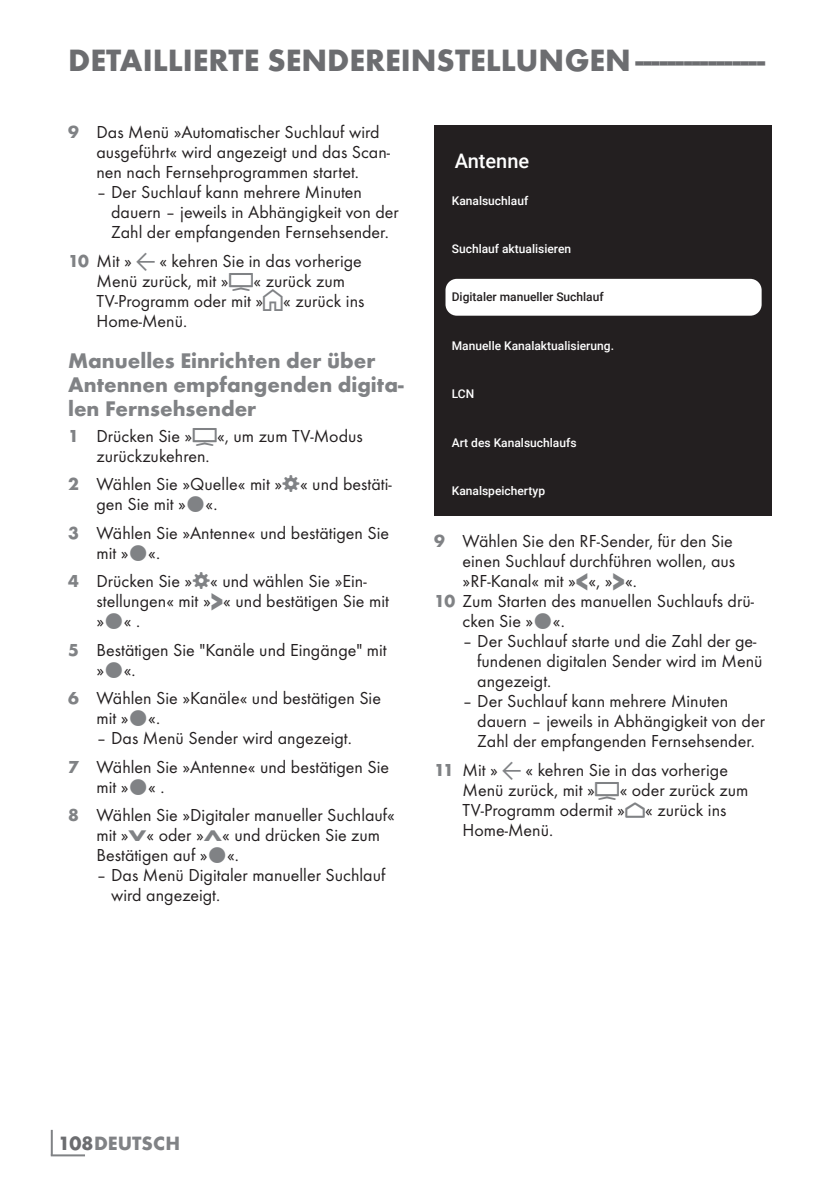
<style>
.page{position:relative;width:840px;height:1191px;background:#fff}
.page>*{position:absolute;margin:0;border:0;box-sizing:border-box;transform-origin:0 0}
.t1{font:700 32px "Futura TOT";color:#6c6d70}
.t2{font:700 22px/24px "Futura TOT";color:#808285}
.t3{font:700 20px "Futura TOT";color:#808285}
.t4{font:500 20px "Roboto";color:#fff}
.t5{font:18px/20px "Futura TOT Boo";color:#231f20}
.t6{font:500 12px "Roboto";color:#fff}
.t7{font:500 12px "Roboto";color:#231f20}
.s1{font-family:"Futura TOT";font-weight:700;color:#808285}
.s2{font-family:"Arcelik TS9 Android";font-size:20px;color:#808285}
.s3{font-family:"Arcelik TS9 Android";font-size:32px;color:#808285}
.s4{font-family:"Arcelik TS9 Android";font-size:24px;color:#808285}
.s5{font-family:"Futura TOT";font-weight:700;font-size:27.2px;color:#808285}
.s6{font-family:"Futura TOT";font-weight:700;font-size:16px;color:#808285}
.s7{color:#6c6d70}
</style>
<div class="page">
<hr style="left:51px;top:1129px;width:2px;height:26px;background:#808285">
<hr style="left:51px;top:1154px;width:34px;height:2px;background:#808285">
<div style="left:434px;top:125px;width:337px;height:391px;background:#231f20"></div>
<div style="left:445px;top:279px;width:316px;height:37px;background:#fff;border-radius:11px"></div>
<h1 class="t1" style="left:68px;top:40px;width:698px">DETAILLIERTE SENDEREINSTELLUNGEN-----------------</h1>
<p class="t5" style="left:96px;top:122px;width:295px;text-indent:-28px"><span class="s1">9</span> Das Menü »Automatischer Suchlauf wird ausgeführt« wird angezeigt und das Scan&shy;nen nach Fernsehprogrammen startet.</p>
<p class="t5" style="left:111px;top:182px;width:289px;text-indent:-15px">– Der Suchlauf kann mehrere Minuten dauern – jeweils in Abhängigkeit von der<br>Zahl der empfangenden Fernsehsender.</p>
<p class="t5" style="left:96px;top:251px;width:269px;text-indent:-28px"><span class="s1">10</span> Mit » <span class="s2">a</span> « kehren Sie in das vorherige<br>Menü zurück, mit »<span class="s3">H</span>« zurück zum<br>TV-Programm oder mit »<span class="s4">T</span>« zurück ins<br>Home-Menü.</p>
<p class="t2" style="left:68px;top:348px;width:337px">Manuelles Einrichten der über<br>Antennen empfangenden digita&shy;len Fernsehsender</p>
<p class="t5" style="left:96px;top:425px;width:268px;text-indent:-28px"><span class="s1">1</span> Drücken Sie »<span class="s3">H</span>«, um zum TV-Modus zurückzukehren.</p>
<p class="t5" style="left:96px;top:474px;width:297px;text-indent:-28px"><span class="s1">2</span> Wählen Sie »Quelle« mit » « und bestäti&shy;gen Sie mit » «.</p>
<p class="t5" style="left:96px;top:522px;width:294px;text-indent:-28px"><span class="s1">3</span> Wählen Sie »Antenne« und bestätigen Sie mit » «.</p>
<p class="t5" style="left:96px;top:571px;width:294px;text-indent:-28px"><span class="s1">4</span> Drücken Sie » « und wählen Sie »Ein&shy;stellungen« mit »<span class="s5">&gt;</span>« und bestätigen Sie mit » «.</p>
<p class="t5" style="left:96px;top:639px;width:291px;text-indent:-28px"><span class="s1">5</span> Bestätigen Sie "Kanäle und Eingänge" mit » «.</p>
<p class="t5" style="left:96px;top:688px;width:286px;text-indent:-28px"><span class="s1">6</span> Wählen Sie »Kanäle« und bestätigen Sie mit » «.</p>
<p class="t5" style="left:68px;top:724px;width:322px;line-height:28.6px;text-align:center">– Das Menü Sender wird angezeigt.<br><span class="s1">7</span> Wählen Sie »Antenne« und bestätigen Sie</p>
<p class="t5" style="left:68px;top:772px;width:328px;line-height:28.6px;text-indent:28px">mit» «.<br><span class="s1">8</span> Wählen Sie »Digitaler manueller Suchlauf«</p>
<p class="t5" style="left:96px;top:825px;width:285px">mit »<span class="s6">V</span>« oder »<span class="s6">Λ</span>« und drücken Sie zum<br>Bestätigen auf » «.</p>
<p class="t5" style="left:111px;top:865px;width:275px;text-indent:-15px">– Das Menü Digitaler manueller Suchlauf wird angezeigt.</p>
<p class="t4" style="left:454px;top:147px;width:76px">Antenne</p>
<p class="t6" style="left:451px;top:192px;width:78px">Kanalsuchlauf</p>
<p class="t6" style="left:451px;top:240px;width:121px">Suchlauf aktualisieren</p>
<p class="t7" style="left:451px;top:289px;width:153px">Digitaler manueller Suchlauf</p>
<p class="t6" style="left:451px;top:337px;width:164px">Manuelle Kanalaktualisierung.</p>
<p class="t6" style="left:451px;top:385px;width:24px">LCN</p>
<p class="t6" style="left:451px;top:434px;width:126px">Art des Kanalsuchlaufs</p>
<p class="t6" style="left:451px;top:482px;width:95px">Kanalspeichertyp</p>
<p class="t5" style="left:434px;top:531px;width:300px"><span class="s1">9</span> Wählen Sie den RF-Sender, für den Sie</p>
<p class="t5" style="left:462px;top:551px;width:274px">einen Suchlauf durchführen wollen, aus</p>
<p class="t5" style="left:462px;top:571px;width:176px">»RF-Kanal« mit »<span class="s5">&lt;</span>«, »<span class="s5">&gt;</span>«.</p>
<p class="t5" style="left:434px;top:591px;width:321px"><span class="s1">10</span> Zum Starten des manuellen Suchlaufs drü-</p>
<p class="t5" style="left:462px;top:611px;width:104px">cken Sie » «.</p>
<p class="t5" style="left:477px;top:631px;width:287px;text-indent:-15px">– Der Suchlauf starte und die Zahl der ge&shy;fundenen digitalen Sender wird im Menü angezeigt.</p>
<p class="t5" style="left:477px;top:691px;width:289px;text-indent:-15px">– Der Suchlauf kann mehrere Minuten dauern – jeweils in Abhängigkeit von der<br>Zahl der empfangenden Fernsehsender.</p>
<p class="t5" style="left:462px;top:759px;width:287px;text-indent:-28px"><span class="s1">11</span> Mit » <span class="s2">a</span> « kehren Sie in das vorherige<br>Menü zurück, mit »<span class="s3">H</span>« oder zurück zum<br>TV-Programm odermit »<span class="s4">p</span>« zurück ins<br>Home-Menü.</p>
<p class="t3" style="left:58px;top:1131px;width:123px"><span class="s7">108</span>DEUTSCH</p>
</div>
